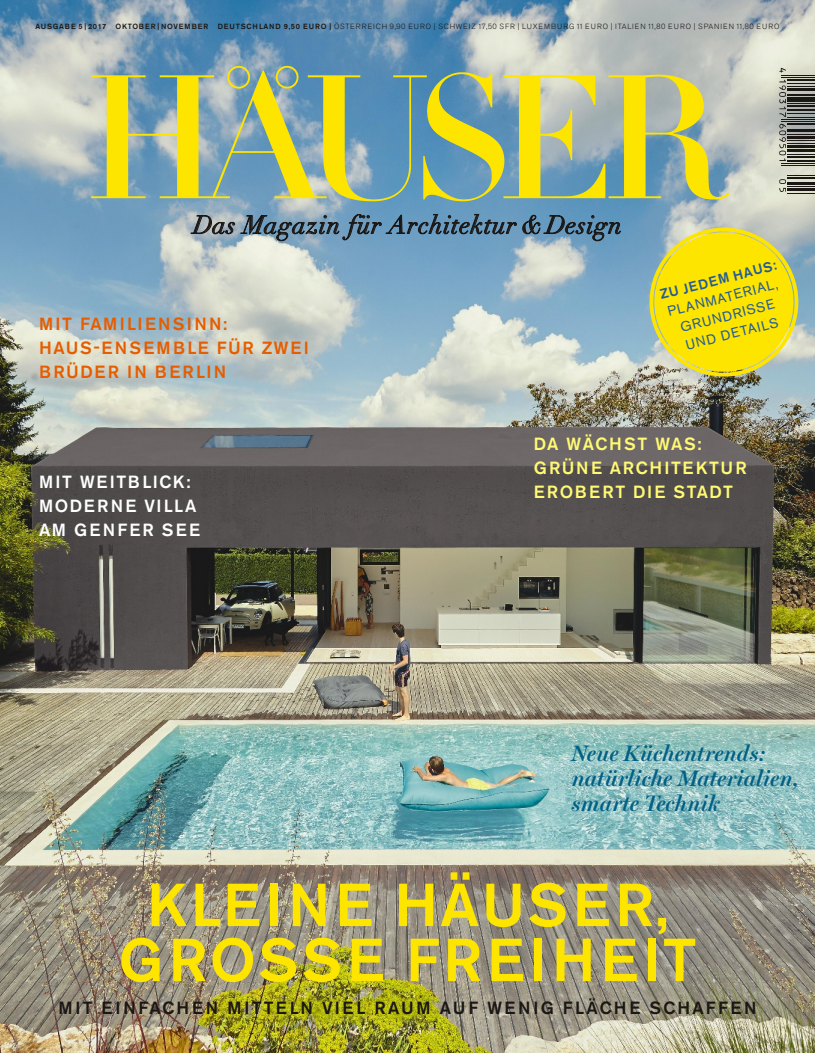
<style>
.page{position:relative;width:815px;height:1053px;background:#fff}
.page>*{position:absolute;margin:0;border:0;box-sizing:border-box;transform-origin:0 0}
.t1{font:500 60px/55px "Akzidenz Grotesk Pro";letter-spacing:.08em;color:#fee500;text-align:center}
.t2{font:25px "Didot LH Italic Os F";letter-spacing:.035em;color:#1b1714}
.t3{font:italic 600 22.5px/25px "Miller Display";color:#016086}
.t4{font:500 17.5px/23.8px "Akzidenz Grotesk Pro";letter-spacing:.13em;color:#e55d00}
.t5{font:500 17.5px "Akzidenz Grotesk Pro";letter-spacing:.14em;color:#1b1714}
.t6{font:500 17.5px/23.8px "Akzidenz Grotesk Pro";letter-spacing:.09em;color:#fff974}
.t7{font:500 17.5px/23.8px "Akzidenz Grotesk Pro";letter-spacing:.11em;color:#fefefe}
.t8{font:13.75px/18.5px "Akzidenz Grotesk Pro";color:#245b97;text-align:center}
.t9{font:500 13.75px "Akzidenz Grotesk Pro";color:#245b97}
.t10{font:300 7.5px "Akzidenz Grotesk Pro";letter-spacing:.12em;color:#1b1714}
.s1{font-weight:500}
</style>
<div class="page">
<img style="left:0;top:0;width:815px;height:1052px">
<img style="left:92px;top:65px;width:637px;height:137px">
<img style="left:650px;top:227px;width:148px;height:149px">
<div style="left:654px;top:232px;width:140px;height:140px;background:#fee500;border-radius:50%"></div>
<hr style="left:781px;top:75px;width:34px;height:1px;background:#1b1714">
<hr style="left:781px;top:77px;width:34px;height:1px;background:#1b1714">
<hr style="left:787px;top:160px;width:28px;height:2px;background:#1b1714">
<hr style="left:781px;top:163px;width:34px;height:1px;background:#1b1714">
<hr style="left:781px;top:165px;width:34px;height:1px;background:#1b1714">
<svg style="left:779px;top:68px;width:7px;height:5px"></svg>
<svg style="left:779px;top:80px;width:36px;height:81px;background:#73736d"></svg>
<svg style="left:779px;top:175px;width:36px;height:19px"></svg>
<svg style="left:190px;top:138px;width:431px;height:103px;background:#84a397"></svg>
<p class="t10" style="left:35px;top:21px;width:746px"><span class="s1">AUSGABE 5 | 2017 OKTOBER | NOVEMBER DEUTSCHLAND 9,50 EURO |</span> ÖSTERREICH 9,90 EURO | SCHWEIZ 17,50 SFR | LUXEMBURG 11 EURO | ITALIEN 11,80 EURO | SPANIEN 11,80 EURO</p>
<h2 class="t2" style="left:193px;top:210px;width:430px">Das Magazin für Architektur &amp;Design</h2>
<h3 class="t4" style="left:39px;top:312px;width:271px">MIT FAMILIENSINN:<br>HAUS-ENSEMBLE FÜR ZWEI<br>BRÜDER IN BERLIN</h3>
<h3 class="t9" style="left:658px;top:286px;width:121px;rotate:-15deg">ZU JEDEM HAUS:</h3>
<h3 class="t8" style="left:666px;top:303px;width:115px;rotate:-15deg">PLANMATERIAL,<br>GRUNDRISSE<br>UND DETAILS</h3>
<h3 class="t7" style="left:39px;top:469px;width:163px">MIT WEITBLICK:<br>MODERNE VILLA<br>AM GENFER SEE</h3>
<h3 class="t6" style="left:534px;top:432px;width:215px">DA WÄCHST WAS:<br>GRÜNE ARCHITEKTUR<br>EROBERT DIE STADT</h3>
<h3 class="t3" style="left:571px;top:740px;width:229px">Neue Küchentrends: natürliche Materialien, smarte Technik</h3>
<h1 class="t1" style="left:118px;top:876px;width:579px">KLEINE HÄUSER,<br>GROSSE FREIHEIT</h1>
<h3 class="t5" style="left:58px;top:996px;width:700px">MIT EINFACHEN MITTELN VIEL RAUM AUF WENIG FLÄCHE SCHAFFEN</h3>
</div>
